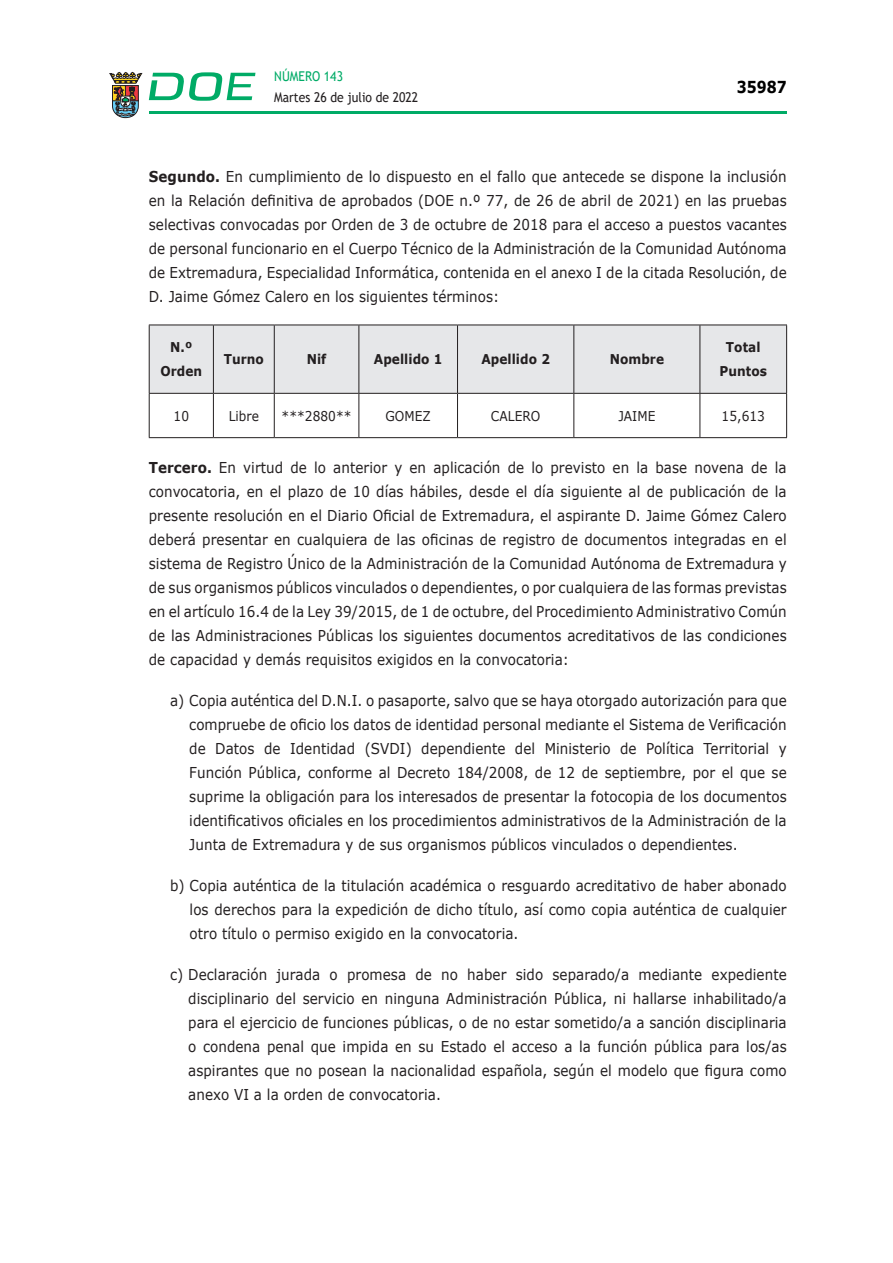
<style>
.page{position:relative;width:893px;height:1263px;background:#fff}
.page>*{position:absolute;margin:0;border:0;box-sizing:border-box;transform-origin:0 0}
.t1{font:700 16.5px "Verdana";color:#000;scale:.85 1}
.CUERPO_DE_TEXTO{font:15px/24px "Verdana";letter-spacing:.005em;color:#231f20;text-align:justify;scale:.9 1}
.TABLATITULO{font:700 13.5px/24px "Verdana";letter-spacing:.005em;color:#231f20;text-align:center;scale:.9 1}
.CUERPO_DE_TEXTO-2{font:13.5px "Verdana";letter-spacing:.005em;color:#231f20;scale:.9 1}
.t2{font:13.5px "Trebuchet MS";color:#231f20;scale:.9 1}
.t3{font:13.5px "Trebuchet MS";color:#00ab67;scale:.9 1}
.s1{font-weight:700}
</style>
<div class="page">
<hr style="left:149px;top:111px;width:638px;height:3px;background:#00ab66">
<svg style="left:109px;top:72px;width:33px;height:46px"></svg>
<svg style="left:149px;top:72px;width:106px;height:29px"></svg>
<div style="left:150px;top:326px;width:636px;height:67px;background:#e6e7e9"></div>
<hr style="left:149px;top:325px;width:64px;height:1px;background:#231f20">
<hr style="left:149px;top:325px;width:1px;height:68px;background:#231f20">
<hr style="left:213px;top:325px;width:61px;height:1px;background:#231f20">
<hr style="left:213px;top:325px;width:1px;height:68px;background:#231f20">
<hr style="left:274px;top:325px;width:85px;height:1px;background:#231f20">
<hr style="left:274px;top:325px;width:1px;height:68px;background:#231f20">
<hr style="left:359px;top:325px;width:98px;height:1px;background:#231f20">
<hr style="left:358px;top:325px;width:1px;height:68px;background:#231f20">
<hr style="left:457px;top:325px;width:117px;height:1px;background:#231f20">
<hr style="left:457px;top:325px;width:1px;height:68px;background:#231f20">
<hr style="left:574px;top:325px;width:126px;height:1px;background:#231f20">
<hr style="left:573px;top:325px;width:1px;height:68px;background:#231f20">
<hr style="left:700px;top:325px;width:87px;height:1px;background:#231f20">
<hr style="left:699px;top:325px;width:1px;height:68px;background:#231f20">
<hr style="left:786px;top:325px;width:1px;height:68px;background:#231f20">
<hr style="left:149px;top:393px;width:64px;height:1px;background:#231f20">
<hr style="left:149px;top:394px;width:1px;height:43px;background:#231f20">
<hr style="left:213px;top:393px;width:61px;height:1px;background:#231f20">
<hr style="left:213px;top:394px;width:1px;height:43px;background:#231f20">
<hr style="left:274px;top:393px;width:85px;height:1px;background:#231f20">
<hr style="left:274px;top:394px;width:1px;height:43px;background:#231f20">
<hr style="left:359px;top:393px;width:98px;height:1px;background:#231f20">
<hr style="left:358px;top:394px;width:1px;height:43px;background:#231f20">
<hr style="left:457px;top:393px;width:117px;height:1px;background:#231f20">
<hr style="left:457px;top:394px;width:1px;height:43px;background:#231f20">
<hr style="left:574px;top:393px;width:126px;height:1px;background:#231f20">
<hr style="left:573px;top:394px;width:1px;height:43px;background:#231f20">
<hr style="left:700px;top:393px;width:87px;height:1px;background:#231f20">
<hr style="left:699px;top:394px;width:1px;height:43px;background:#231f20">
<hr style="left:786px;top:394px;width:1px;height:43px;background:#231f20">
<hr style="left:149px;top:437px;width:64px;height:1px;background:#231f20">
<hr style="left:213px;top:437px;width:61px;height:1px;background:#231f20">
<hr style="left:274px;top:437px;width:85px;height:1px;background:#231f20">
<hr style="left:359px;top:437px;width:98px;height:1px;background:#231f20">
<hr style="left:457px;top:437px;width:117px;height:1px;background:#231f20">
<hr style="left:574px;top:437px;width:126px;height:1px;background:#231f20">
<hr style="left:700px;top:437px;width:87px;height:1px;background:#231f20">
<p class="t3" style="left:274px;top:67px;width:78px">NÚMERO 143</p>
<p class="t2" style="left:274px;top:88px;width:162px">Martes 26 de julio de 2022</p>
<p class="t1" style="left:737px;top:75px;width:60px">35987</p>
<p class="CUERPO_DE_TEXTO" style="left:149px;top:164px;width:710px"><span class="s1">Segundo.</span> En cumplimiento de lo dispuesto en el fallo que antecede se dispone la inclusión en la Relación definitiva de aprobados (DOE n.º 77, de 26 de abril de 2021) en las pruebas selectivas convocadas por Orden de 3 de octubre de 2018 para el acceso a puestos vacantes de personal funcionario en el Cuerpo Técnico de la Administración de la Comunidad Autónoma de Extremadura, Especialidad Informática, contenida en el anexo I de la citada Resolución, de D. Jaime Gómez Calero en los siguientes términos:</p>
<p class="TABLATITULO" style="left:160px;top:335px;width:48px">N.º<br>Orden</p>
<p class="TABLATITULO" style="left:719px;top:335px;width:54px">Total<br>Puntos</p>
<p class="TABLATITULO" style="left:224px;top:347px;width:46px">Turno</p>
<p class="TABLATITULO" style="left:307px;top:347px;width:23px">Nif</p>
<p class="TABLATITULO" style="left:374px;top:347px;width:78px">Apellido 1</p>
<p class="TABLATITULO" style="left:481px;top:347px;width:78px">Apellido 2</p>
<p class="TABLATITULO" style="left:610px;top:347px;width:62px">Nombre</p>
<p class="CUERPO_DE_TEXTO-2" style="left:174px;top:406px;width:19px">10</p>
<p class="CUERPO_DE_TEXTO-2" style="left:229px;top:406px;width:35px">Libre</p>
<p class="CUERPO_DE_TEXTO-2" style="left:282px;top:406px;width:79px">***2880**</p>
<p class="CUERPO_DE_TEXTO-2" style="left:385px;top:406px;width:52px">GOMEZ</p>
<p class="CUERPO_DE_TEXTO-2" style="left:491px;top:406px;width:57px">CALERO</p>
<p class="CUERPO_DE_TEXTO-2" style="left:618px;top:406px;width:43px">JAIME</p>
<p class="CUERPO_DE_TEXTO-2" style="left:722px;top:406px;width:50px">15,613</p>
<p class="CUERPO_DE_TEXTO" style="left:149px;top:455px;width:710px"><span class="s1">Tercero.</span> En virtud de lo anterior y en aplicación de lo previsto en la base novena de la convocatoria, en el plazo de 10 días hábiles, desde el día siguiente al de publicación de la presente resolución en el Diario Oficial de Extremadura, el aspirante D. Jaime Gómez Calero deberá presentar en cualquiera de las oficinas de registro de documentos integradas en el sistema de Registro Único de la Administración de la Comunidad Autónoma de Extremadura y de sus organismos públicos vinculados o dependientes, o por cualquiera de las formas previstas en el artículo 16.4 de la Ley 39/2015, de 1 de octubre, del Procedimiento Administrativo Común de las Administraciones Públicas los siguientes documentos acreditativos de las condiciones de capacidad y demás requisitos exigidos en la convocatoria:</p>
<p class="CUERPO_DE_TEXTO" style="left:189px;top:688px;width:665px;text-indent:-19px">a) Copia auténtica del D.N.I. o pasaporte, salvo que se haya otorgado autorización para que compruebe de oficio los datos de identidad personal mediante el Sistema de Verificación de Datos de Identidad (SVDI) dependiente del Ministerio de Política Territorial y Función Pública, conforme al Decreto 184/2008, de 12 de septiembre, por el que se suprime la obligación para los interesados de presentar la fotocopia de los documentos identificativos oficiales en los procedimientos administrativos de la Administración de la Junta de Extremadura y de sus organismos públicos vinculados o dependientes.</p>
<p class="CUERPO_DE_TEXTO" style="left:190px;top:873px;width:665px;text-indent:-19px">b) Copia auténtica de la titulación académica o resguardo acreditativo de haber abonado los derechos para la expedición de dicho título, así como copia auténtica de cualquier otro título o permiso exigido en la convocatoria.</p>
<p class="CUERPO_DE_TEXTO" style="left:188px;top:962px;width:667px;text-indent:-18px">c) Declaración jurada o promesa de no haber sido separado/a mediante expediente disciplinario del servicio en ninguna Administración Pública, ni hallarse inhabilitado/a para el ejercicio de funciones públicas, o de no estar sometido/a a sanción disciplinaria o condena penal que impida en su Estado el acceso a la función pública para los/as aspirantes que no posean la nacionalidad española, según el modelo que figura como anexo VI a la orden de convocatoria.</p>
</div>
